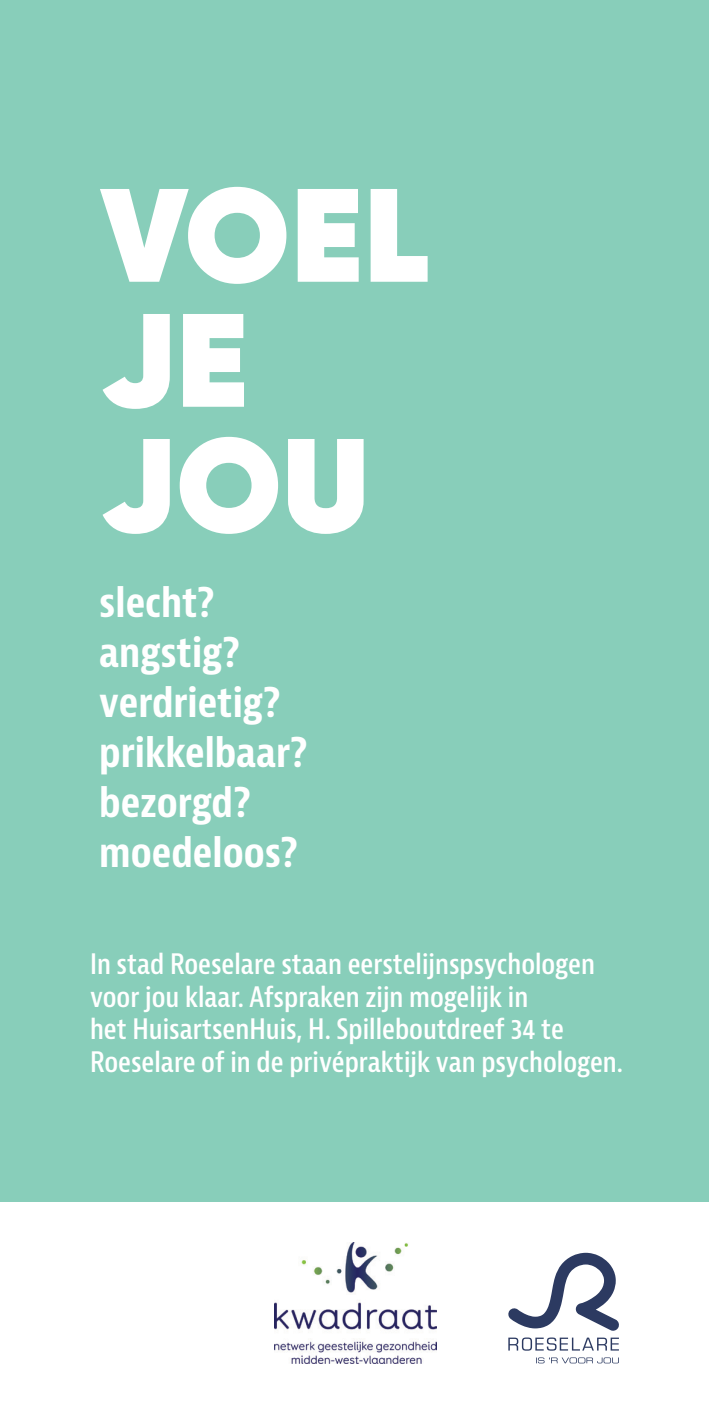
<style>
.page{position:relative;width:709px;height:1418px;background:#fff}
.page>*{position:absolute;margin:0;border:0;box-sizing:border-box;transform-origin:0 0}
.t1{font:800 132.5px/125px "Gilroy";letter-spacing:.01em;color:#fff}
.t2{font:700 condensed 40px/50px "Bernina Sans";color:#fff}
.t3{font:600 condensed 27.5px/32.5px "Bernina Sans";color:#fff}
</style>
<div class="page">
<div style="left:0;top:0;width:709px;height:1201px;background:#88ceba"></div>
<img style="left:274px;top:1242px;width:162px;height:121px">
<svg style="left:508px;top:1252px;width:111px;height:78px"></svg>
<svg style="left:536px;top:1357px;width:83px;height:6px"></svg>
<svg style="left:508px;top:1337px;width:111px;height:13px"></svg>
<h1 class="t1" style="left:100px;top:172px;width:330px">VOEL<br>JE<br>JOU</h1>
<h2 class="t2" style="left:99px;top:578px;width:210px">slecht? angstig? verdrietig? prikkelbaar? bezorgd? moedeloos?</h2>
<p class="t3" style="left:90px;top:948px;width:534px">In stad Roeselare staan eerstelijnspsychologen voor jou klaar. Afspraken zijn mogelijk in<br>het HuisartsenHuis, H. Spilleboutdreef 34 te Roeselare of in de privépraktijk van psychologen.</p>
</div>
